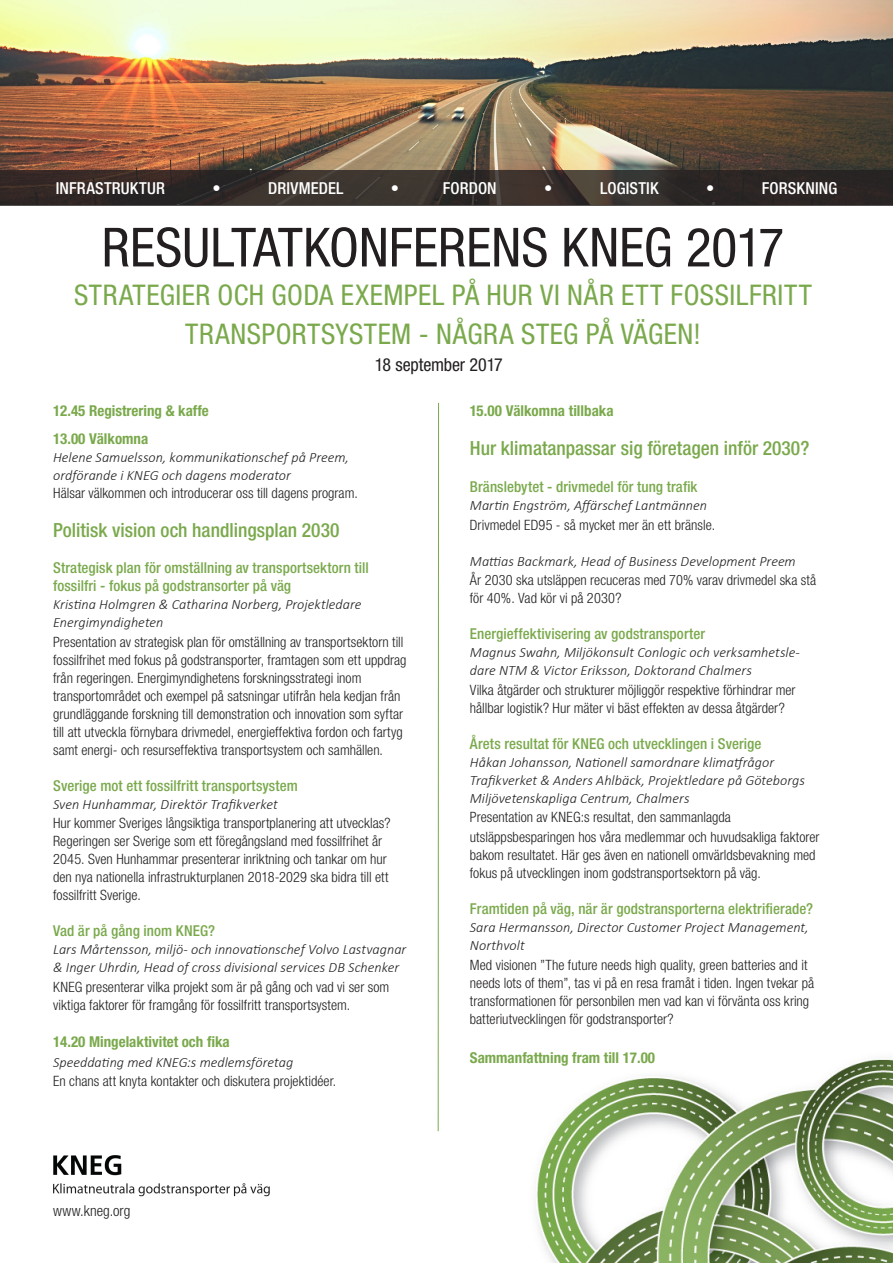
<style>
.page{position:relative;width:893px;height:1263px;background:#fff}
.page>*{position:absolute;margin:0;border:0;box-sizing:border-box;transform-origin:0 0}
.t1{font:condensed 54px "Helvetica Neue LT Std";color:#231f20}
.t2{font:condensed 28.5px/39px "Helvetica Neue LT Std";letter-spacing:.02em;color:#7aa94c;text-align:center}
.t3{font:500 condensed 19.5px "Helvetica Neue LT Std";color:#7aa94c}
.t4{font:condensed 18px "Helvetica Neue LT Std";letter-spacing:-.01em;color:#231f20}
.t5{font:500 condensed 16.5px "Helvetica Neue LT Std";letter-spacing:.005em;color:#fff}
.t6{font:500 condensed 15px/18px "Helvetica Neue LT Std";letter-spacing:.005em;color:#7aa94c}
.t7{font:700 condensed 15px "Helvetica Neue LT Std";color:#7aa94c}
.t8{font:300 condensed 15px "Helvetica Neue LT Std";color:#231f20}
.t9{font:300 condensed 14.25px/18px "Helvetica Neue LT Std";color:#231f20}
.t10{font:italic 300 14.25px/18px "Calibri";color:#231f20}
</style>
<div class="page">
<img style="left:0;top:0;width:893px;height:170px">
<img style="left:537px;top:1057px;width:356px;height:206px">
<hr style="left:438px;top:403px;width:1px;height:728px;background:#7aa94c">
<img style="left:53px;top:1155px;width:217px;height:42px">
<svg style="left:0;top:170px;width:893px;height:35px;background:#342c29"></svg>
<p class="t5" style="left:56px;top:178px;width:111px">INFRASTRUKTUR</p>
<p class="t5" style="left:212px;top:178px;width:10px">•</p>
<p class="t5" style="left:268px;top:178px;width:77px">DRIVMEDEL</p>
<p class="t5" style="left:391px;top:178px;width:10px">•</p>
<p class="t5" style="left:443px;top:178px;width:55px">FORDON</p>
<p class="t5" style="left:544px;top:178px;width:10px">•</p>
<p class="t5" style="left:600px;top:178px;width:60px">LOGISTIK</p>
<p class="t5" style="left:706px;top:178px;width:10px">•</p>
<p class="t5" style="left:762px;top:178px;width:77px">FORSKNING</p>
<p class="t1" style="left:102px;top:216px;width:684px">RESULTATKONFERENS KNEG 2017</p>
<p class="t2" style="left:74px;top:276px;width:739px">STRATEGIER OCH GODA EXEMPEL PÅ HUR VI NÅR ETT FOSSILFRITT<br>TRANSPORTSYSTEM - NÅGRA STEG PÅ VÄGEN!</p>
<p class="t4" style="left:375px;top:354px;width:129px">18 september 2017</p>
<p class="t7" style="left:53px;top:401px;width:157px">12.45 Registrering &amp; kaffe</p>
<p class="t7" style="left:53px;top:430px;width:97px">13.00 Välkomna</p>
<p class="t10" style="left:53px;top:448px;width:297px">Helene Samuelsson, kommunikationschef på Preem, ordförande i KNEG och dagens moderator</p>
<p class="t9" style="left:53px;top:484px;width:306px">Hälsar välkommen och introducerar oss till dagens program.</p>
<p class="t3" style="left:53px;top:519px;width:288px">Politisk vision och handlingsplan 2030</p>
<p class="t6" style="left:53px;top:559px;width:317px">Strategisk plan för omställning av transportsektorn till fossilfri - fokus på godstransorter på väg</p>
<p class="t10" style="left:53px;top:595px;width:310px">Kristina Holmgren &amp; Catharina Norberg, Projektledare<br>Energimyndigheten</p>
<p class="t9" style="left:53px;top:633px;width:355px">Presentation av strategisk plan för omställning av transportsektorn till fossilfrihet med fokus på godstransporter, framtagen som ett uppdrag från regeringen. Energimyndighetens forskningsstrategi inom transportområdet och exempel på satsningar utifrån hela kedjan från grundläggande forskning till demonstration och innovation som syftar till att utveckla förnybara drivmedel, energieffektiva fordon och fartyg samt energi- och resurseffektiva transportsystem och samhällen.</p>
<p class="t6" style="left:53px;top:776px;width:246px">Sverige mot ett fossilfritt transportsystem</p>
<p class="t10" style="left:53px;top:795px;width:226px">Sven Hunhammar, Direktör Trafikverket</p>
<p class="t9" style="left:53px;top:814px;width:339px">Hur kommer Sveriges långsiktiga transportplanering att utvecklas?<br>Regeringen ser Sverige som ett föregångsland med fossilfrihet år 2045. Sven Hunhammar presenterar inriktning och tankar om hur den nya nationella infrastrukturplanen 2018-2029 ska bidra till ett fossilfritt Sverige.</p>
<p class="t6" style="left:53px;top:922px;width:164px">Vad är på gång inom KNEG?</p>
<p class="t10" style="left:53px;top:940px;width:355px">Lars Mårtensson, miljö- och innovationschef Volvo Lastvagnar &amp; Inger Uhrdin, Head of cross divisional services DB Schenker</p>
<p class="t9" style="left:53px;top:978px;width:338px">KNEG presenterar vilka projekt som är på gång och vad vi ser som viktiga faktorer för framgång för fossilfritt transportsystem.</p>
<p class="t7" style="left:53px;top:1033px;width:178px">14.20 Mingelaktivitet och fika</p>
<p class="t10" style="left:53px;top:1053px;width:242px">Speeddating med KNEG:s medlemsföretag</p>
<p class="t9" style="left:53px;top:1072px;width:285px">En chans att knyta kontakter och diskutera projektidéer.</p>
<p class="t8" style="left:53px;top:1202px;width:79px">www.kneg.org</p>
<p class="t7" style="left:470px;top:401px;width:145px">15.00 Välkomna tillbaka</p>
<p class="t3" style="left:470px;top:436px;width:341px">Hur klimatanpassar sig företagen inför 2030?</p>
<p class="t6" style="left:470px;top:478px;width:229px">Bränslebytet - drivmedel för tung trafik</p>
<p class="t10" style="left:470px;top:497px;width:239px">Martin Engström, Affärschef Lantmännen</p>
<p class="t9" style="left:470px;top:516px;width:247px">Drivmedel ED95 - så mycket mer än ett bränsle.</p>
<p class="t10" style="left:470px;top:552px;width:327px">Mattias Backmark, Head of Business Development Preem</p>
<p class="t9" style="left:470px;top:571px;width:348px">År 2030 ska utsläppen recuceras med 70% varav drivmedel ska stå för 40%. Vad kör vi på 2030?</p>
<p class="t6" style="left:470px;top:625px;width:237px">Energieffektivisering av godstransporter</p>
<p class="t10" style="left:470px;top:644px;width:332px">Magnus Swahn, Miljökonsult Conlogic och verksamhetsle&shy;dare NTM &amp; Victor Eriksson, Doktorand Chalmers</p>
<p class="t9" style="left:470px;top:681px;width:327px">Vilka åtgärder och strukturer möjliggör respektive förhindrar mer hållbar logistik? Hur mäter vi bäst effekten av dessa åtgärder?</p>
<p class="t6" style="left:470px;top:734px;width:293px">Årets resultat för KNEG och utvecklingen i Sverige</p>
<p class="t10" style="left:470px;top:753px;width:336px">Håkan Johansson, Nationell samordnare klimatfrågor<br>Trafikverket &amp; Anders Ahlbäck, Projektledare på Göteborgs<br>Miljövetenskapliga Centrum, Chalmers</p>
<p class="t9" style="left:470px;top:807px;width:351px;line-height:19.5px">Presentation av KNEG:s resultat, den sammanlagda utsläppsbesparingen hos våra medlemmar och huvudsakliga faktorer</p>
<p class="t9" style="left:470px;top:846px;width:347px">bakom resultatet. Här ges även en nationell omvärldsbevakning med fokus på utvecklingen inom godstransportsektorn på väg.</p>
<p class="t6" style="left:470px;top:899px;width:345px">Framtiden på väg, när är godstransporterna elektrifierade?</p>
<p class="t10" style="left:470px;top:918px;width:340px">Sara Hermansson, Director Customer Project Management,<br>Northvolt</p>
<p class="t9" style="left:470px;top:955px;width:346px">Med visionen ”The future needs high quality, green batteries and it needs lots of them”, tas vi på en resa framåt i tiden. Ingen tvekar på transformationen för personbilen men vad kan vi förvänta oss kring batteriutvecklingen för godstransporter?</p>
<p class="t7" style="left:470px;top:1048px;width:187px">Sammanfattning fram till 17.00</p>
</div>
